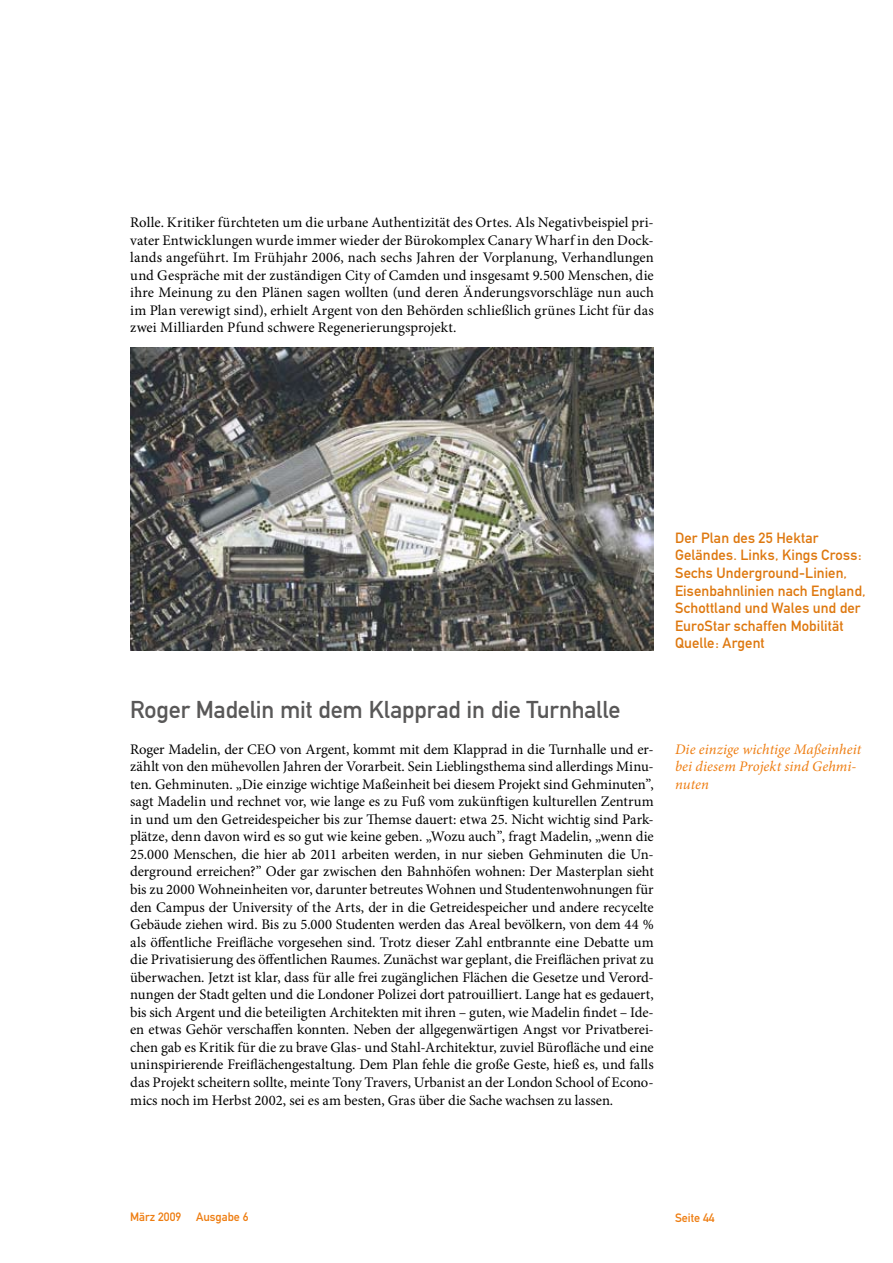
<style>
.page{position:relative;width:893px;height:1263px;background:#fff}
.page>*{position:absolute;margin:0;border:0;box-sizing:border-box;transform-origin:0 0}
.t1{font:24px "DIN Mittelschrift";letter-spacing:-.005em;color:#595858}
.t2{font:14.7px/17.5px "Minion Pro";color:#000;text-align:justify}
.t3{font:14.7px/17.5px "DIN Mittelschrift";letter-spacing:.005em;color:#de780f}
.t4{font:italic 14.7px/17.5px "Minion Pro";letter-spacing:.005em;color:#ee7d11}
.t5{font:12px "DIN Mittelschrift";color:#ee7d11}
</style>
<div class="page">
<img style="left:130px;top:348px;width:524px;height:302px">
<p class="t2" style="left:130px;top:214px;width:525px">Rolle. Kritiker fürchteten um die urbane Authentizität des Ortes. Als Negativbeispiel pri&shy;vater Entwicklungen wurde immer wieder der Bürokomplex Canary Wharf in den Dock&shy;lands angeführt. Im Frühjahr 2006, nach sechs Jahren der Vorplanung, Verhandlungen und Gespräche mit der zuständigen City of Camden und insgesamt 9.500 Menschen, die ihre Meinung zu den Plänen sagen wollten (und deren Änderungsvorschläge nun auch im Plan verewigt sind), erhielt Argent von den Behörden schließlich grünes Licht für das zwei Milliarden Pfund schwere Regenerierungsprojekt.</p>
<h1 class="t1" style="left:130px;top:696px;width:492px">Roger Madelin mit dem Klapprad in die Turnhalle</h1>
<p class="t2" style="left:130px;top:740px;width:525px">Roger Madelin, der CEO von Argent, kommt mit dem Klapprad in die Turnhalle und er&shy;zählt von den mühevollen Jahren der Vorarbeit. Sein Lieblingsthema sind allerdings Minu&shy;ten. Gehminuten. „Die einzige wichtige Maßeinheit bei diesem Projekt sind Gehminuten”, sagt Madelin und rechnet vor, wie lange es zu Fuß vom zukünftigen kulturellen Zentrum in und um den Getreidespeicher bis zur Themse dauert: etwa 25. Nicht wichtig sind Park&shy;plätze, denn davon wird es so gut wie keine geben. „Wozu auch”, fragt Madelin, „wenn die 25.000 Menschen, die hier ab 2011 arbeiten werden, in nur sieben Gehminuten die Un&shy;derground erreichen?” Oder gar zwischen den Bahnhöfen wohnen: Der Masterplan sieht bis zu 2000 Wohneinheiten vor, darunter betreutes Wohnen und Studentenwohnungen für den Campus der University of the Arts, der in die Getreidespeicher und andere recycelte Gebäude ziehen wird. Bis zu 5.000 Studenten werden das Areal bevölkern, von dem 44 % als öffentliche Freifläche vorgesehen sind. Trotz dieser Zahl entbrannte eine Debatte um die Privatisierung des öffentlichen Raumes. Zunächst war geplant, die Freiflächen privat zu überwachen. Jetzt ist klar, dass für alle frei zugänglichen Flächen die Gesetze und Verord&shy;nungen der Stadt gelten und die Londoner Polizei dort patrouilliert. Lange hat es gedauert, bis sich Argent und die beteiligten Architekten mit ihren – guten, wie Madelin findet – Ide&shy;en etwas Gehör verschaffen konnten. Neben der allgegenwärtigen Angst vor Privatberei&shy;chen gab es Kritik für die zu brave Glas- und Stahl-Architektur, zuviel Bürofläche und eine uninspirierende Freiflächengestaltung. Dem Plan fehle die große Geste, hieß es, und falls das Projekt scheitern sollte, meinte Tony Travers, Urbanist an der London School of Econo&shy;mics noch im Herbst 2002, sei es am besten, Gras über die Sache wachsen zu lassen.</p>
<p class="t3" style="left:675px;top:529px;width:192px">Der Plan des 25 Hektar<br>Geländes. Links, Kings Cross:<br>Sechs Underground-Linien,<br>Eisenbahnlinien nach England,<br>Schottland und Wales und der<br>EuroStar schaffen Mobilität<br>Quelle: Argent</p>
<p class="t4" style="left:675px;top:740px;width:188px">Die einzige wichtige Maßeinheit bei diesem Projekt sind Gehmi&shy;nuten</p>
<p class="t5" style="left:130px;top:1210px;width:120px">März 2009 Ausgabe 6</p>
<p class="t5" style="left:675px;top:1210px;width:41px">Seite 44</p>
</div>
